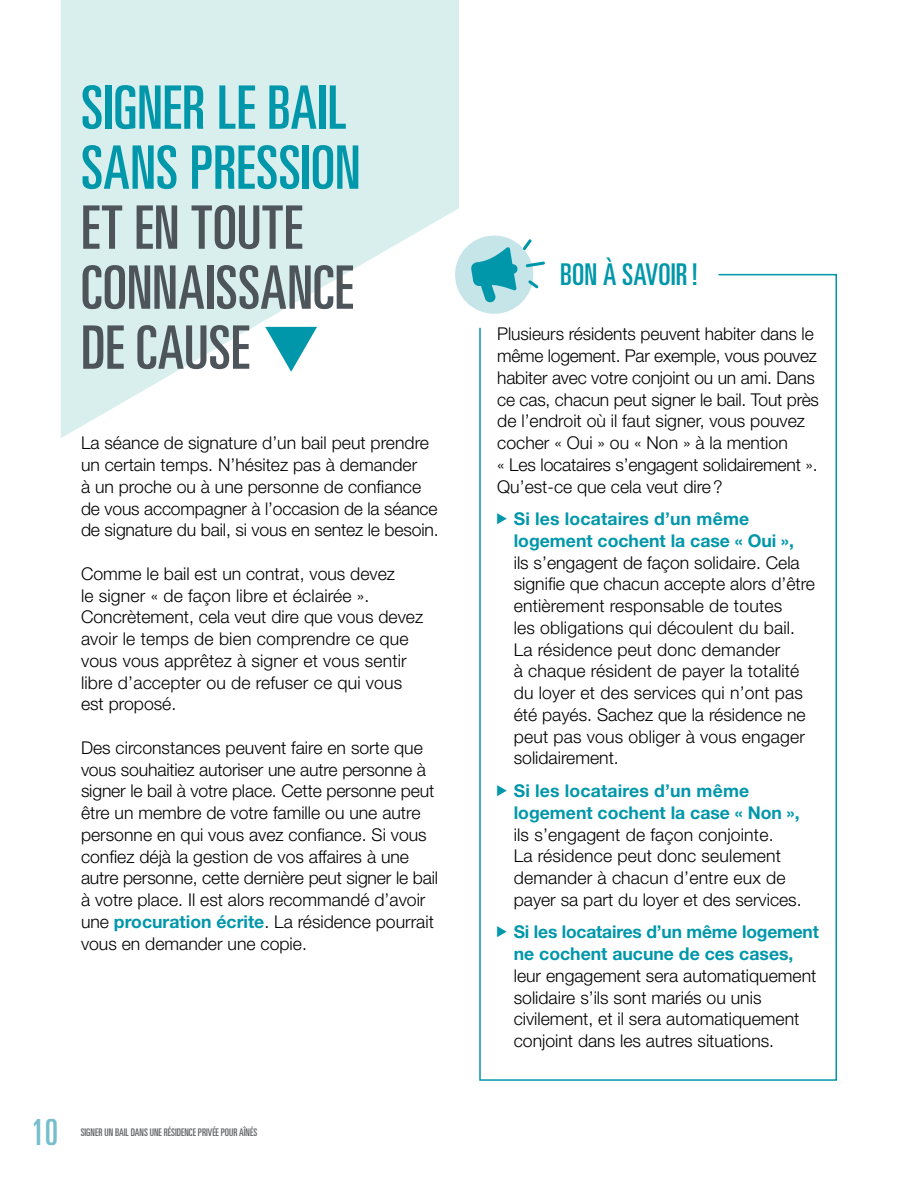
<style>
.page{position:relative;width:918px;height:1188px;background:#fff}
.page>*{position:absolute;margin:0;border:0;box-sizing:border-box;transform-origin:0 0}
.t1{font:ultra-condensed 60px/60px "Univers";color:#4d555b}
.t2{font:ultra-condensed 36px "Univers";color:#77becc}
.t3{font:ultra-condensed 30px "Univers";letter-spacing:.005em;color:#0097aa}
.t4{font:300 17.7px/21.8px "Helvetica Neue LT Std";color:#000}
.t5{font:ultra-condensed 10.5px "Univers";color:#636466}
.s1{color:#0097aa}
.s2{font-weight:700;color:#0097aa}
</style>
<div class="page">
<svg style="left:61px;top:0;width:398px;height:438px;fill:#d8efee"></svg>
<svg style="left:265px;top:327px;width:52px;height:45px"></svg>
<svg style="left:479px;top:273px;width:358px;height:808px"></svg>
<div style="left:455px;top:236px;width:78px;height:78px;background:#c5e5e9;border-radius:50%"></div>
<svg style="left:471px;top:239px;width:74px;height:64px"></svg>
<svg style="left:497px;top:513px;width:10px;height:11px"></svg>
<svg style="left:497px;top:785px;width:10px;height:11px"></svg>
<svg style="left:497px;top:926px;width:10px;height:12px"></svg>
<h2 class="t1" style="left:81px;top:77px;width:281px"><span class="s1">SIGNER LE BAIL<br>SANS PRESSION<br></span>ET EN TOUTE<br>CONNAISSANCE<br>DE CAUSE</h2>
<p class="t4" style="left:81px;top:432px;width:359px">La séance de signature d’un bail peut prendre un certain temps. N’hésitez pas à demander<br>à un proche ou à une personne de confiance de vous accompagner à l’occasion de la séance de signature du bail, si vous en sentez le besoin.</p>
<p class="t4" style="left:81px;top:562px;width:344px">Comme le bail est un contrat, vous devez<br>le signer « de façon libre et éclairée ».<br>Concrètement, cela veut dire que vous devez avoir le temps de bien comprendre ce que vous vous apprêtez à signer et vous sentir libre d’accepter ou de refuser ce qui vous est proposé.</p>
<p class="t4" style="left:81px;top:736px;width:359px">Des circonstances peuvent faire en sorte que vous souhaitiez autoriser une autre personne à signer le bail à votre place. Cette personne peut être un membre de votre famille ou une autre personne en qui vous avez confiance. Si vous confiez déjà la gestion de vos affaires à une autre personne, cette dernière peut signer le bail à votre place. Il est alors recommandé d’avoir une <span class="s2">procuration écrite</span>. La résidence pourrait vous en demander une copie.</p>
<h2 class="t2" style="left:31px;top:1111px;width:28px">10</h2>
<p class="t5" style="left:81px;top:1126px;width:178px">SIGNER UN BAIL DANS UNE RÉSIDENCE PRIVÉE POUR AÎNÉS</p>
<h2 class="t3" style="left:560px;top:257px;width:139px">BON À SAVOIR!</h2>
<p class="t4" style="left:497px;top:323px;width:323px">Plusieurs résidents peuvent habiter dans le même logement. Par exemple, vous pouvez habiter avec votre conjoint ou un ami. Dans ce cas, chacun peut signer le bail. Tout près de l’endroit où il faut signer, vous pouvez cocher « Oui » ou « Non » à la mention<br>« Les locataires s’engagent solidairement ».<br>Qu’est‑ce que cela veut dire?</p>
<p class="t4" style="left:514px;top:508px;width:303px"><span class="s2">Si les locataires d’un même logement cochent la case « Oui »,<br></span>ils s’engagent de façon solidaire. Cela signifie que chacun accepte alors d’être entièrement responsable de toutes<br>les obligations qui découlent du bail.<br>La résidence peut donc demander<br>à chaque résident de payer la totalité du loyer et des services qui n’ont pas été payés. Sachez que la résidence ne peut pas vous obliger à vous engager solidairement.</p>
<p class="t4" style="left:514px;top:780px;width:289px"><span class="s2">Si les locataires d’un même logement cochent la case « Non », </span>ils s’engagent de façon conjointe.<br>La résidence peut donc seulement demander à chacun d’entre eux de payer sa part du loyer et des services.</p>
<p class="t4" style="left:514px;top:921px;width:307px"><span class="s2">Si les locataires d’un même logement ne cochent aucune de ces cases, </span>leur engagement sera automatiquement solidaire s’ils sont mariés ou unis civilement, et il sera automatiquement conjoint dans les autres situations.</p>
</div>
